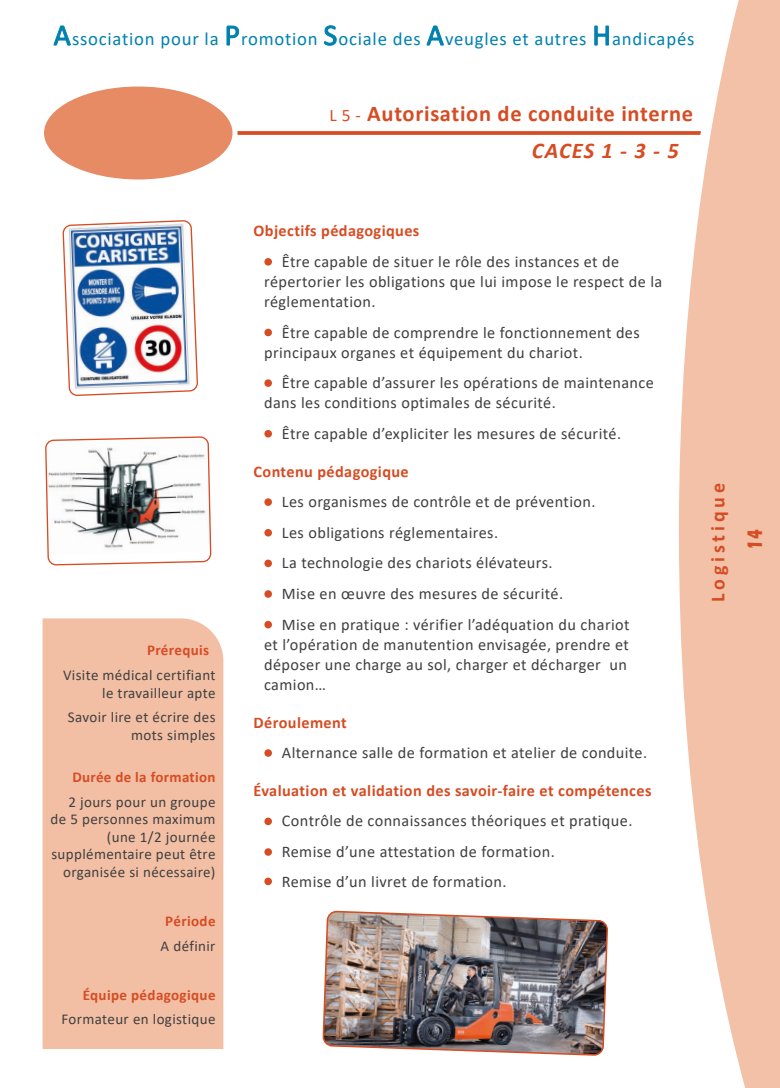
<style>
.page{position:relative;width:780px;height:1088px;background:#fff}
.page>*{position:absolute;margin:0;border:0;box-sizing:border-box;transform-origin:0 0}
.TITRE_FORMATION{font:700 22.5px "Calibri";letter-spacing:.03em;color:#d64c23}
.TITRE_FORMATION-2{font:italic 700 22.5px "Calibri";letter-spacing:.045em;color:#d64c23}
.texte_ESAT_AA_avec_p{font:700 21.62px "Eras ITC";color:#d64c23;scale:.69 1}
.TITRE_FORMATION-3{font:700 20px "Calibri";letter-spacing:.19em;color:#d64c23}
.TITRE_FORMATION-4{font:18.75px "Calibri";letter-spacing:.04em;color:#0081b0}
.t1{font:16.25px/20px "Calibri";letter-spacing:.025em;color:#403f3e}
.sous_titre_form_ESDA{font:700 16.25px "Calibri";letter-spacing:.025em;color:#d64c23}
.texte_article_form_E{font:15px/17.5px "Calibri";letter-spacing:.025em;color:#403f3e;text-align:right}
.sous_titre_form_ESDA-2{font:700 15px "Calibri";letter-spacing:.025em;color:#d64c23}
.sous_titre_form_ESDA-3{font:15px "Calibri";letter-spacing:.025em;color:#403f3e}
.s1{font-size:30px}
.s2{font-weight:400;font-size:17.5px}
.s3{color:#d64c23}
</style>
<div class="page">
<svg style="left:237px;top:131px;width:432px;height:4px;background:#d85630"></svg>
<svg style="left:669px;top:0;width:111px;height:1088px"></svg>
<div style="left:41px;top:84px;width:194px;height:98px;background:#e68b64;border-radius:50%"></div>
<div style="left:39px;top:81px;width:198px;height:103px;border:5px solid #fff;border-radius:50%"></div>
<div style="left:43px;top:618px;width:180px;height:431px;background:#f2bfa5"></div>
<img style="left:322px;top:910px;width:285px;height:146px">
<svg style="left:46px;top:437px;width:165px;height:128px"></svg>
<svg style="left:63px;top:221px;width:134px;height:174px"></svg>
<p class="TITRE_FORMATION-4" style="left:53px;top:26px;width:642px"><span class="s1">A</span>ssociation pour la <span class="s1">P</span>romotion <span class="s1">S</span>ociale des <span class="s1">A</span>veugles et autres <span class="s1">H</span>andicapés</p>
<p class="TITRE_FORMATION" style="left:329px;top:98px;width:365px"><span class="s2">L 5 -</span> Autorisation de conduite interne</p>
<p class="TITRE_FORMATION-2" style="left:532px;top:135px;width:148px">CACES 1 - 3 - 5</p>
<p class="sous_titre_form_ESDA-2" style="left:147px;top:640px;width:64px">Prérequis</p>
<p class="texte_article_form_E" style="left:63px;top:666px;width:154px">Visite médical certifiant le travailleur apte</p>
<p class="texte_article_form_E" style="left:68px;top:708px;width:149px">Savoir lire et écrire des mots simples</p>
<p class="sous_titre_form_ESDA-2" style="left:72px;top:767px;width:145px">Durée de la formation</p>
<p class="texte_article_form_E" style="left:50px;top:793px;width:166px">2 jours pour un groupe de 5 personnes maximum (une 1/2 journée supplémentaire peut être organisée si nécessaire)</p>
<p class="sous_titre_form_ESDA-2" style="left:165px;top:910px;width:52px">Période</p>
<p class="sous_titre_form_ESDA-3" style="left:161px;top:935px;width:56px">A définir</p>
<p class="sous_titre_form_ESDA-2" style="left:83px;top:984px;width:134px">Équipe pédagogique</p>
<p class="sous_titre_form_ESDA-3" style="left:62px;top:1009px;width:155px">Formateur en logistique</p>
<p class="sous_titre_form_ESDA" style="left:253px;top:219px;width:167px">Objectifs pédagogiques</p>
<p class="t1" style="left:264px;top:251px;width:399px"><span class="s3">•</span> Être capable de situer le rôle des instances et de répertorier les obligations que lui impose le respect de la réglementation.</p>
<p class="t1" style="left:264px;top:322px;width:377px"><span class="s3">•</span> Être capable de comprendre le fonctionnement des principaux organes et équipement du chariot.</p>
<p class="t1" style="left:264px;top:372px;width:391px"><span class="s3">•</span> Être capable d’assurer les opérations de maintenance dans les conditions optimales de sécurité.</p>
<p class="t1" style="left:264px;top:423px;width:358px"><span class="s3">•</span> Être capable d’expliciter les mesures de sécurité.</p>
<p class="sous_titre_form_ESDA" style="left:253px;top:460px;width:157px">Contenu pédagogique</p>
<p class="t1" style="left:264px;top:491px;width:333px"><span class="s3">•</span> Les organismes de contrôle et de prévention.</p>
<p class="t1" style="left:264px;top:522px;width:235px"><span class="s3">•</span> Les obligations réglementaires.</p>
<p class="t1" style="left:264px;top:553px;width:290px"><span class="s3">•</span> La technologie des chariots élévateurs.</p>
<p class="t1" style="left:264px;top:583px;width:300px"><span class="s3">•</span> Mise en œuvre des mesures de sécurité.</p>
<p class="t1" style="left:264px;top:614px;width:367px"><span class="s3">•</span> Mise en pratique : vérifier l’adéquation du chariot et l’opération de manutention envisagée, prendre et déposer une charge au sol, charger et décharger un camion…</p>
<p class="sous_titre_form_ESDA" style="left:253px;top:710px;width:95px">Déroulement</p>
<p class="t1" style="left:264px;top:742px;width:384px"><span class="s3">•</span> Alternance salle de formation et atelier de conduite.</p>
<p class="sous_titre_form_ESDA" style="left:253px;top:779px;width:399px">Évaluation et validation des savoir-faire et compétences</p>
<p class="t1" style="left:264px;top:811px;width:370px"><span class="s3">•</span> Contrôle de connaissances théoriques et pratique.</p>
<p class="t1" style="left:264px;top:841px;width:292px"><span class="s3">•</span> Remise d’une attestation de formation.</p>
<p class="t1" style="left:264px;top:871px;width:244px"><span class="s3">•</span> Remise d’un livret de formation.</p>
<p class="TITRE_FORMATION-3" style="left:703px;top:602px;width:120px;rotate:-90deg">Logistique</p>
<p class="texte_ESAT_AA_avec_p" style="left:742px;top:550px;width:31px;rotate:-90deg">14</p>
</div>
